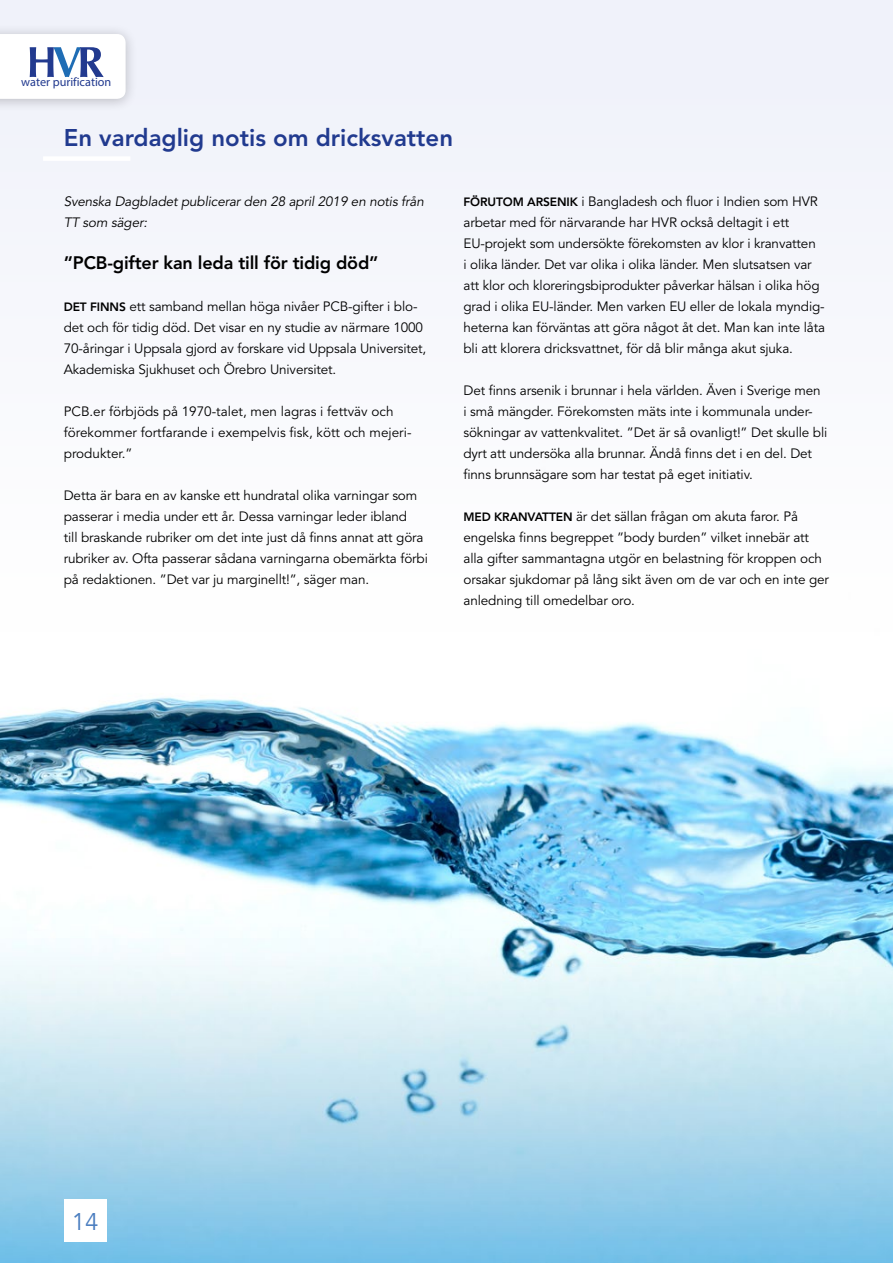
<style>
.page{position:relative;width:893px;height:1263px;background:#fff}
.page>*{position:absolute;margin:0;border:0;box-sizing:border-box;transform-origin:0 0}
.t1{font:800 24px "Avenir LT Std";color:#213a8f}
.t2{font:24px "Avenir LT Std";color:#4b7ec0}
.t3{font:800 18px "Avenir LT Std";letter-spacing:-.01em;color:#000}
.t4{font:13.5px/21px "Avenir LT Std";letter-spacing:-.01em;color:#000}
.t5{font:italic 13.5px/21px "Avenir LT Std";letter-spacing:-.01em;color:#000}
.t6{font:12.15px "Myriad Pro";color:#223a8f}
.s1{font-weight:800;font-size:12px}
</style>
<div class="page">
<img style="left:0;top:697px;width:893px;height:566px">
<div style="left:0;top:0;width:893px;height:631px;background:#f7f8fc"></div>
<div style="left:0;top:24px;width:138px;height:89px;background:#000;opacity:.23"></div>
<svg style="left:0;top:34px;width:126px;height:65px"></svg>
<div style="left:43px;top:156px;width:87px;height:5px;background:#fff"></div>
<div style="left:64px;top:1199px;width:42px;height:43px;background:#fff"></div>
<p class="t6" style="left:21px;top:74px;width:92px">water purif ication</p>
<h1 class="t1" style="left:64px;top:123px;width:391px">En vardaglig notis om dricksvatten</h1>
<p class="t5" style="left:64px;top:191px;width:362px">Svenska Dagbladet publicerar den 28 april 2019 en notis från<br>TT som säger:</p>
<h2 class="t3" style="left:64px;top:252px;width:316px">”PCB-gifter kan leda till för tidig död”</h2>
<p class="t4" style="left:64px;top:296px;width:364px"><span class="s1">DET FINNS</span> ett samband mellan höga nivåer PCB-gifter i blo&shy;det och för tidig död. Det visar en ny studie av närmare 1000<br>70-åringar i Uppsala gjord av forskare vid Uppsala Universitet, Akademiska Sjukhuset och Örebro Universitet.</p>
<p class="t4" style="left:64px;top:401px;width:349px">PCB.er förbjöds på 1970-talet, men lagras i fettväv och förekommer fortfarande i exempelvis fisk, kött och mejeri&shy;produkter.”</p>
<p class="t4" style="left:64px;top:485px;width:366px">Detta är bara en av kanske ett hundratal olika varningar som passerar i media under ett år. Dessa varningar leder ibland<br>till braskande rubriker om det inte just då finns annat att göra rubriker av. Ofta passerar sådana varningarna obemärkta förbi på redaktionen. ”Det var ju marginellt!”, säger man.</p>
<p class="t4" style="left:463px;top:191px;width:363px"><span class="s1">FÖRUTOM ARSENIK</span> i Bangladesh och fluor i Indien som HVR arbetar med för närvarande har HVR också deltagit i ett EU-projekt som undersökte förekomsten av klor i kranvatten<br>i olika länder. Det var olika i olika länder. Men slutsatsen var att klor och kloreringsbiprodukter påverkar hälsan i olika hög grad i olika EU-länder. Men varken EU eller de lokala myndig&shy;heterna kan förväntas att göra något åt det. Man kan inte låta bli att klorera dricksvattnet, för då blir många akut sjuka.</p>
<p class="t4" style="left:463px;top:380px;width:365px">Det finns arsenik i brunnar i hela världen. Även i Sverige men<br>i små mängder. Förekomsten mäts inte i kommunala under&shy;sökningar av vattenkvalitet. ”Det är så ovanligt!” Det skulle bli dyrt att undersöka alla brunnar. Ändå finns det i en del. Det finns brunnsägare som har testat på eget initiativ.</p>
<p class="t4" style="left:463px;top:506px;width:367px"><span class="s1">MED KRANVATTEN</span> är det sällan frågan om akuta faror. På engelska finns begreppet ”body burden” vilket innebär att alla gifter sammantagna utgör en belastning för kroppen och orsakar sjukdomar på lång sikt även om de var och en inte ger anledning till omedelbar oro.</p>
<h1 class="t2" style="left:72px;top:1207px;width:28px">14</h1>
</div>
